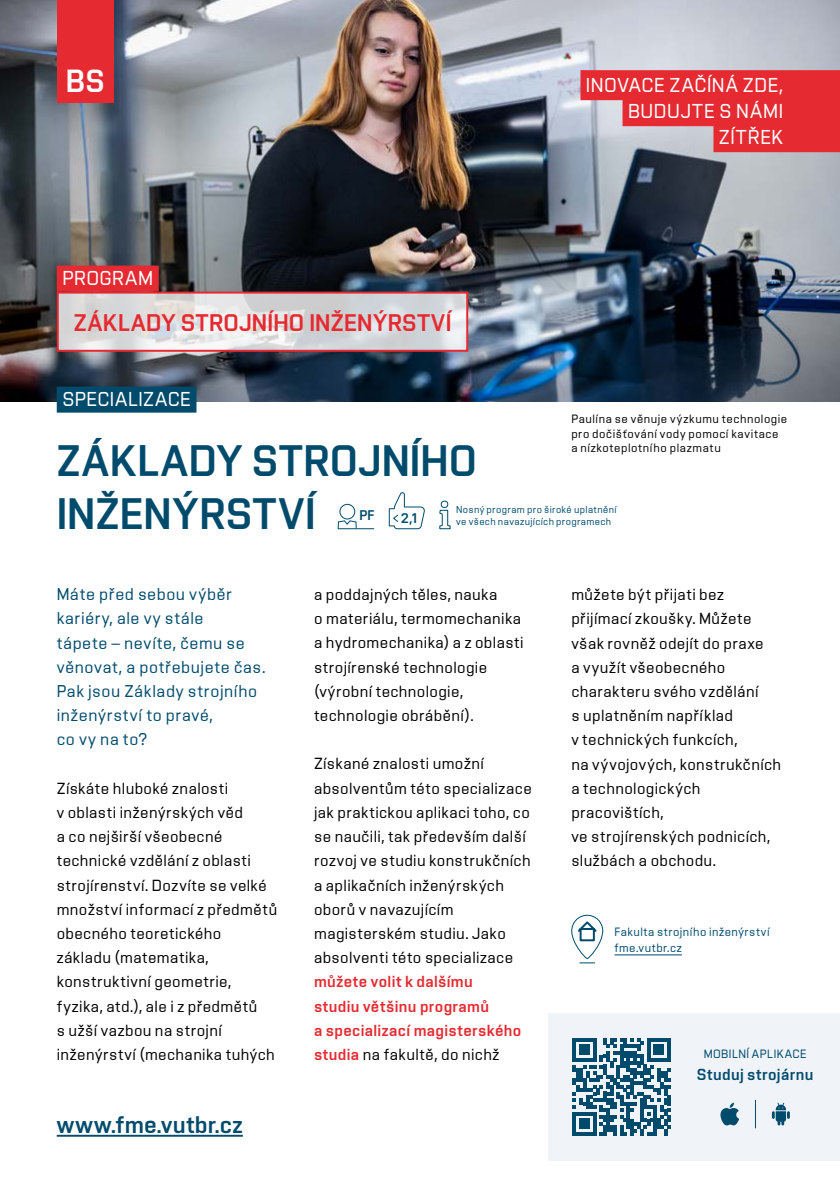
<style>
.page{position:relative;width:840px;height:1191px;background:#fff}
.page>*{position:absolute;margin:0;border:0;box-sizing:border-box;transform-origin:0 0}
.t1{font:44px/52.8px "Vafle VUT";letter-spacing:.025em;color:#004b6c}
.t2{font:32px "Vafle VUT";color:#fff}
.t3{font:24px "Vafle VUT";letter-spacing:.025em;color:#e62a32}
.t4{font:24px "Vafle VUT";letter-spacing:.02em;color:#004b6c}
.t5{font:20px/26px "Vafle Light VUT";letter-spacing:.03em;color:#fff;text-align:right}
.t6{font:17px/24.2px "Vafle Light VUT";letter-spacing:.035em;color:#004b6c}
.t7{font:16px/24.2px "Vafle Light VUT";letter-spacing:.025em;color:#000}
.t8{font:16px/24.2px "Vafle VUT";letter-spacing:.02em;color:#e62a32}
.t9{font:16px "Vafle VUT";letter-spacing:.025em;color:#004b6c}
.t10{font:14px "Vafle VUT";color:#004b6c}
.t11{font:12px/14.4px "Vafle Light VUT";letter-spacing:.045em;color:#000}
.t12{font:12px/16px "Vafle Light VUT";letter-spacing:.045em;color:#004b6c}
.t13{font:10px/12px "Vafle Light VUT";letter-spacing:.035em;color:#004b6c}
.s1{font-family:"Vafle VUT";color:#e62a32}
</style>
<div class="page">
<img style="left:0;top:0;width:839px;height:401px">
<svg style="left:60px;top:294px;width:405px;height:55px;background:#dbdcdd"></svg>
<div style="left:57px;top:291px;width:411px;height:61px;border:2px solid #e62a32"></div>
<div style="left:57px;top:0;width:56px;height:102px;background:#e62a32"></div>
<div style="left:57px;top:386px;width:139px;height:26px;background:#004b6c"></div>
<div style="left:339px;top:504px;width:16px;height:15px;border:1px solid #004b6c;border-radius:50%"></div>
<hr style="left:337px;top:528px;width:37px;height:1px;background:#004b6c">
<svg style="left:337px;top:520px;width:20px;height:9px"></svg>
<svg style="left:388px;top:492px;width:37px;height:37px"></svg>
<svg style="left:439px;top:500px;width:12px;height:29px"></svg>
<div style="left:57px;top:265px;width:102px;height:26px;background:#e62a32"></div>
<svg style="left:571px;top:914px;width:32px;height:49px"></svg>
<hr style="left:614px;top:954px;width:67px;height:1px;background:#004b6c">
<div style="left:580px;top:70px;width:259px;height:30px;background:#e62a32"></div>
<div style="left:622px;top:96px;width:217px;height:30px;background:#e62a32"></div>
<div style="left:713px;top:122px;width:126px;height:30px;background:#e62a32"></div>
<div style="left:548px;top:1013px;width:291px;height:147px;background:#f0f4f8"></div>
<svg style="left:720px;top:1102px;width:18px;height:23px"></svg>
<svg style="left:771px;top:1102px;width:18px;height:23px"></svg>
<svg style="left:572px;top:1038px;width:98px;height:97px"></svg>
<hr style="left:57px;top:1134px;width:186px;height:2px;background:#004b6c">
<h2 class="t2" style="left:66px;top:62px;width:40px">BS</h2>
<p class="t5" style="left:62px;top:265px;width:92px">PROGRAM</p>
<h3 class="t3" style="left:74px;top:309px;width:379px">ZÁKLADY STROJNÍHO INŽENÝRSTVÍ</h3>
<p class="t5" style="left:585px;top:71px;width:199px">INOVACE ZAČÍNÁ ZDE,<br>BUDUJTE S NÁMI<br>ZÍTŘEK</p>
<p class="t5" style="left:62px;top:386px;width:130px">SPECIALIZACE</p>
<h1 class="t1" style="left:57px;top:434px;width:421px">ZÁKLADY STROJNÍHO<br>INŽENÝRSTVÍ</h1>
<p class="t11" style="left:571px;top:412px;width:217px">Paulína se věnuje výzkumu technologie pro dočišťování vody pomocí kavitace a nízkoteplotního plazmatu</p>
<p class="t10" style="left:359px;top:507px;width:16px">PF</p>
<p class="t10" style="left:401px;top:509px;width:17px">2,1</p>
<p class="t13" style="left:456px;top:503px;width:162px">Nosný program pro široké uplatnění ve všech navazujících programech</p>
<p class="t6" style="left:57px;top:582px;width:210px">Máte před sebou výběr kariéry, ale vy stále<br>tápete – nevíte, čemu se věnovat, a potřebujete čas.<br>Pak jsou Základy strojního inženýrství to pravé,<br>co vy na to?</p>
<p class="t7" style="left:57px;top:776px;width:222px">Získáte hluboké znalosti<br>v oblasti inženýrských věd<br>a co nejširší všeobecné technické vzdělání z oblasti strojírenství. Dozvíte se velké množství informací z předmětů obecného teoretického základu (matematika, konstruktivní geometrie, fyzika, atd.), ale i z předmětů<br>s užší vazbou na strojní inženýrství (mechanika tuhých</p>
<h3 class="t4" style="left:57px;top:1110px;width:187px">www.fme.vutbr.cz</h3>
<p class="t7" style="left:314px;top:582px;width:211px">a poddajných těles, nauka<br>o materiálu, termomechanika a hydromechanika) a z oblasti strojírenské technologie (výrobní technologie, technologie obrábění).</p>
<p class="t7" style="left:314px;top:751px;width:219px">Získané znalosti umožní absolventům této specializace jak praktickou aplikaci toho, co se naučili, tak především další rozvoj ve studiu konstrukčních a aplikačních inženýrských oborů v navazujícím magisterském studiu. Jako absolventi této specializace</p>
<p class="t8" style="left:314px;top:969px;width:209px">můžete volit k dalšímu studiu většinu programů<br>a specializací magisterského</p>
<p class="t7" style="left:314px;top:1042px;width:187px"><span class="s1">studia</span> na fakultě, do nichž</p>
<p class="t7" style="left:571px;top:582px;width:211px">můžete být přijati bez přijímací zkoušky. Můžete však rovněž odejít do praxe<br>a využít všeobecného charakteru svého vzdělání<br>s uplatněním například<br>v technických funkcích,<br>na vývojových, konstrukčních a technologických pracovištích,<br>ve strojírenských podnicích, službách a obchodu.</p>
<p class="t12" style="left:614px;top:923px;width:157px">Fakulta strojního inženýrství fme.vutbr.cz</p>
<p class="t12" style="left:703px;top:1045px;width:104px">MOBILNÍ APLIKACE</p>
<p class="t9" style="left:696px;top:1064px;width:118px">Studuj strojárnu</p>
</div>
